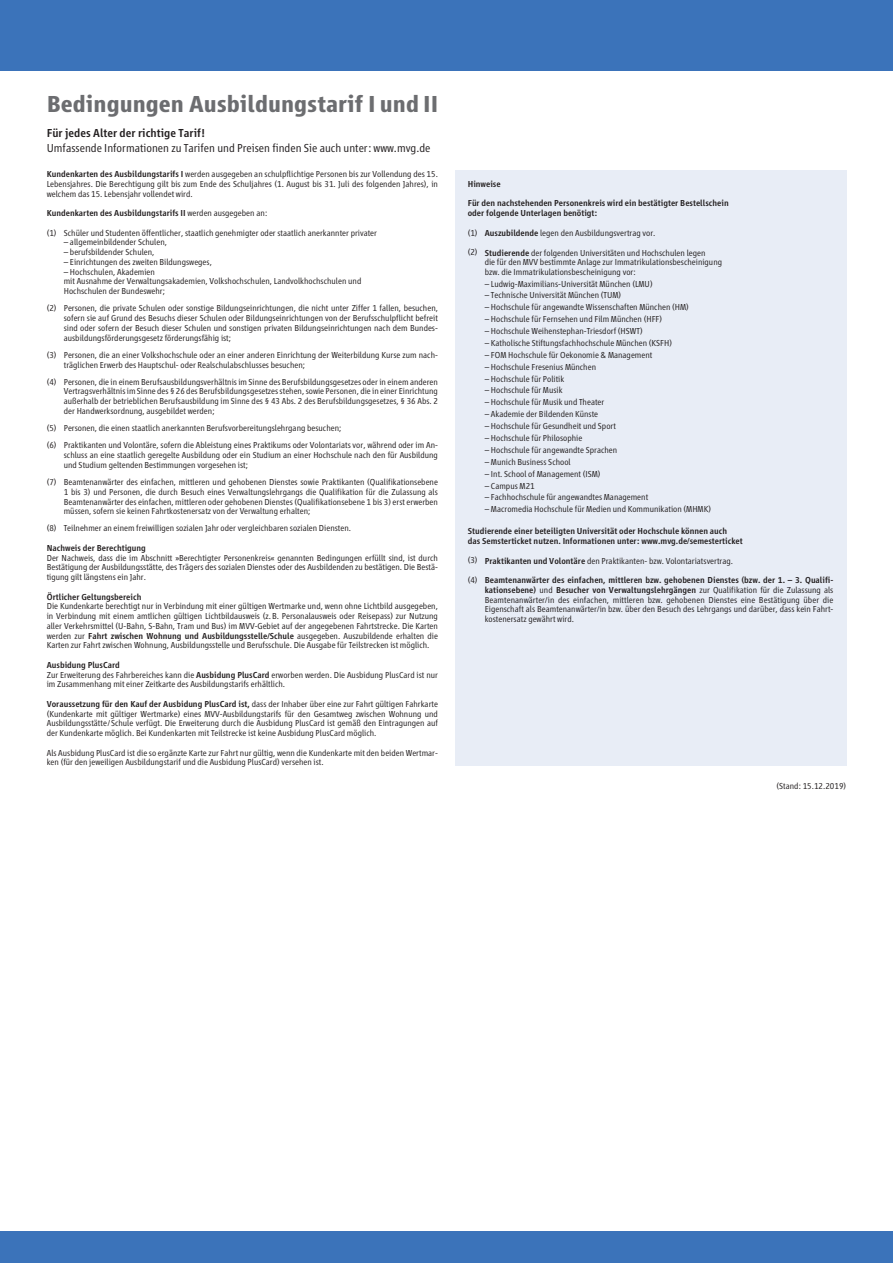
<style>
.page{position:relative;width:893px;height:1263px;background:#fff}
.page>*{position:absolute;margin:0;border:0;box-sizing:border-box;transform-origin:0 0}
.t1{font:700 24px "Vialog LT";color:#6c6d70}
.t2{font:300 12px "Vialog LT";color:#231f20}
.t3{font:500 12px "Vialog LT";color:#231f20}
.t4{font:300 9px/9.8px "Vialog LT";color:#231f20}
.t5{font:500 9px/19.5px "Vialog LT";color:#231f20}
.s1{font-weight:500}
.s2{font-weight:300}
</style>
<div class="page">
<div style="left:0;top:0;width:893px;height:70px;background:#3b73ba"></div>
<div style="left:0;top:1231px;width:893px;height:32px;background:#3b73ba"></div>
<div style="left:455px;top:170px;width:391px;height:595px;background:#e8edf6"></div>
<h1 class="t1" style="left:47px;top:90px;width:393px">Bedingungen Ausbildungstarif I und II</h1>
<h2 class="t3" style="left:47px;top:126px;width:160px">Für jedes Alter der richtige Tarif!</h2>
<h2 class="t2" style="left:47px;top:141px;width:385px">Umfassende Informationen zu Tarifen und Preisen finden Sie auch unter: www.mvg.de</h2>
<p class="t4" style="left:47px;top:169px;width:393px;text-align:justify"><span class="s1">Kundenkarten des Ausbildungstarifs I</span> werden ausgegeben an schulpflichtige Personen bis zur Vollendung des 15.<br>Lebensjahres. Die Berechtigung gilt bis zum Ende des Schuljahres (1. August bis 31. Juli des folgenden Jahres), in welchem das 15. Lebensjahr vollendet wird.</p>
<p class="t4" style="left:47px;top:203px;width:332px;line-height:19.5px"><span class="s1">Kundenkarten des Ausbildungstarifs II</span> werden ausgegeben an:<br>(1) Schüler und Studenten öffentlicher, staatlich genehmigter oder staatlich anerkannter privater</p>
<p class="t4" style="left:64px;top:237px;width:105px">– allgemeinbildender Schulen,</p>
<p class="t4" style="left:64px;top:247px;width:92px">– berufsbildender Schulen,</p>
<p class="t4" style="left:64px;top:257px;width:150px">– Einrichtungen des zweiten Bildungsweges,</p>
<p class="t4" style="left:64px;top:267px;width:299px">– Hochschulen, Akademien<br>mit Ausnahme der Verwaltungsakademien, Volkshochschulen, Landvolkhochschulen und<br>Hochschulen der Bundeswehr;</p>
<p class="t4" style="left:64px;top:303px;width:376px;text-align:justify;text-indent:-17px">(2) Personen, die private Schulen oder sonstige Bildungseinrichtungen, die nicht unter Ziffer 1 fallen, besuchen, sofern sie auf Grund des Besuchs dieser Schulen oder Bildungseinrichtungen von der Berufsschulpflicht befreit sind oder sofern der Besuch dieser Schulen und sonstigen privaten Bildungseinrichtungen nach dem Bundes&shy;ausbildungsförderungsgesetz förderungsfähig ist;</p>
<p class="t4" style="left:64px;top:350px;width:376px;text-indent:-17px">(3) Personen, die an einer Volkshochschule oder an einer anderen Einrichtung der Weiterbildung Kurse zum nach&shy;träglichen Erwerb des Hauptschul- oder Realschulabschlusses besuchen;</p>
<p class="t4" style="left:64px;top:377px;width:376px;text-align:justify;text-indent:-17px">(4) Personen, die in einem Berufsausbildungsverhältnis im Sinne des Berufsbildungsgesetzes oder in einem anderen Vertragsverhältnis im Sinne des § 26 des Berufsbildungsgesetzes stehen, sowie Personen, die in einer Einrichtung außerhalb der betrieblichen Berufsausbildung im Sinne des § 43 Abs. 2 des Berufsbildungsgesetzes, § 36 Abs. 2 der Handwerksordnung, ausgebildet werden;</p>
<p class="t4" style="left:47px;top:419px;width:393px;line-height:17.2px">(5) Personen, die einen staatlich anerkannten Berufsvorbereitungslehrgang besuchen;<br>(6) Praktikanten und Volontäre, sofern die Ableistung eines Praktikums oder Volontariats vor, während oder im An-</p>
<p class="t4" style="left:64px;top:450px;width:376px">schluss an eine staatlich geregelte Ausbildung oder ein Studium an einer Hochschule nach den für Ausbildung und Studium geltenden Bestimmungen vorgesehen ist;</p>
<p class="t4" style="left:64px;top:477px;width:376px;text-align:justify;text-indent:-17px">(7) Beamtenanwärter des einfachen, mittleren und gehobenen Dienstes sowie Praktikanten (Qualifikationsebene 1 bis 3) und Personen, die durch Besuch eines Verwaltungslehrgangs die Qualifikation für die Zulassung als Beamtenanwärter des einfachen, mittleren oder gehobenen Dienstes (Qualifikationsebene 1 bis 3) erst erwerben müssen, sofern sie keinen Fahrtkostenersatz von der Verwaltung erhalten;</p>
<p class="t4" style="left:47px;top:524px;width:306px">(8) Teilnehmer an einem freiwilligen sozialen Jahr oder vergleichbaren sozialen Diensten.</p>
<p class="t5" style="left:47px;top:538px;width:101px">Nachweis der Berechtigung</p>
<p class="t4" style="left:47px;top:553px;width:393px;text-align:justify">Der Nachweis, dass die im Abschnitt »Berechtigter Personenkreis« genannten Bedingungen erfüllt sind, ist durch Bestätigung der Ausbildungsstätte, des Trägers des sozialen Dienstes oder des Ausbildenden zu bestätigen. Die Bestä&shy;tigung gilt längstens ein Jahr.</p>
<p class="t5" style="left:47px;top:587px;width:96px">Örtlicher Geltungsbereich</p>
<p class="t4" style="left:47px;top:602px;width:393px;text-align:justify">Die Kundenkarte berechtigt nur in Verbindung mit einer gültigen Wertmarke und, wenn ohne Lichtbild ausgegeben, in Verbindung mit einem amtlichen gültigen Lichtbildausweis (z.B. Personalausweis oder Reisepass) zur Nutzung aller Verkehrsmittel (U-Bahn, S-Bahn, Tram und Bus) im MVV-Gebiet auf der angegebenen Fahrtstrecke. Die Karten werden zur <span class="s1">Fahrt zwischen Wohnung und Ausbildungsstelle/Schule</span> ausgegeben. Auszubildende erhalten die Karten zur Fahrt zwischen Wohnung, Ausbildungsstelle und Berufsschule. Die Ausgabe für Teilstrecken ist möglich.</p>
<p class="t4" style="left:47px;top:660px;width:393px"><span class="s1">Ausbidung PlusCard<br></span>Zur Erweiterung des Fahrbereiches kann die <span class="s1">Ausbidung PlusCard</span> erworben werden. Die Ausbidung PlusCard ist nur im Zusammenhang mit einer Zeitkarte des Ausbildungstarifs erhältlich.</p>
<p class="t4" style="left:47px;top:699px;width:393px;text-align:justify"><span class="s1">Voraussetzung für den Kauf der Ausbidung PlusCard ist,</span> dass der Inhaber über eine zur Fahrt gültigen Fahrkarte (Kundenkarte mit gültiger Wertmarke) eines MVV-Ausbildungstarifs für den Gesamtweg zwischen Wohnung und Ausbildungsstätte/Schule verfügt. Die Erweiterung durch die Ausbidung PlusCard ist gemäß den Eintragungen auf der Kundenkarte möglich. Bei Kundenkarten mit Teilstrecke ist keine Ausbidung PlusCard möglich.</p>
<p class="t4" style="left:47px;top:748px;width:393px">Als Ausbidung PlusCard ist die so ergänzte Karte zur Fahrt nur gültig, wenn die Kundenkarte mit den beiden Wertmar&shy;ken (für den jeweiligen Ausbildungstarif und die Ausbidung PlusCard) versehen ist.</p>
<p class="t5" style="left:468px;top:174px;width:262px">Hinweise<br>Für den nachstehenden Personenkreis wird ein bestätigter Bestellschein</p>
<p class="t5" style="left:468px;top:203px;width:131px">oder folgende Unterlagen benötigt:</p>
<p class="t4" style="left:468px;top:223px;width:239px;line-height:19.5px">(1) <span class="s1">Auszubildende</span> legen den Ausbildungsvertrag vor.<br>(2) <span class="s1">Studierende</span> der folgenden Universitäten und Hochschulen legen</p>
<p class="t4" style="left:485px;top:258px;width:239px">die für den MVV bestimmte Anlage zur Immatrikulationsbescheinigung bzw. die Immatrikulationsbescheinigung vor:</p>
<p class="t4" style="left:485px;top:279px;width:169px">– Ludwig-Maximilians-Universität München (LMU)</p>
<p class="t4" style="left:485px;top:290px;width:138px">– Technische Universität München (TUM)</p>
<p class="t4" style="left:485px;top:302px;width:206px">– Hochschule für angewandte Wissenschaften München (HM)</p>
<p class="t4" style="left:485px;top:314px;width:179px">– Hochschule für Fernsehen und Film München (HFF)</p>
<p class="t4" style="left:485px;top:326px;width:159px">– Hochschule Weihenstephan-Triesdorf (HSWT)</p>
<p class="t4" style="left:485px;top:338px;width:189px">– Katholische Stiftungsfachhochschule München (KSFH)</p>
<p class="t4" style="left:485px;top:350px;width:169px">– FOM Hochschule für Oekonomie &amp; Management</p>
<p class="t4" style="left:485px;top:362px;width:113px">– Hochschule Fresenius München</p>
<p class="t4" style="left:485px;top:374px;width:81px">– Hochschule für Politik</p>
<p class="t4" style="left:485px;top:386px;width:79px">– Hochschule für Musik</p>
<p class="t4" style="left:485px;top:397px;width:121px">– Hochschule für Musik und Theater</p>
<p class="t4" style="left:485px;top:409px;width:115px">– Akademie der Bildenden Künste</p>
<p class="t4" style="left:485px;top:421px;width:133px">– Hochschule für Gesundheit und Sport</p>
<p class="t4" style="left:485px;top:433px;width:99px">– Hochschule für Philosophie</p>
<p class="t4" style="left:485px;top:445px;width:134px">– Hochschule für angewandte Sprachen</p>
<p class="t4" style="left:485px;top:457px;width:87px">– Munich Business School</p>
<p class="t4" style="left:485px;top:469px;width:117px">– Int. School of Management (ISM)</p>
<p class="t4" style="left:485px;top:481px;width:51px">– Campus M21</p>
<p class="t4" style="left:485px;top:492px;width:165px">– Fachhochschule für angewandtes Management</p>
<p class="t4" style="left:485px;top:504px;width:228px">– Macromedia Hochschule für Medien und Kommunikation (MHMK)</p>
<p class="t5" style="left:468px;top:526px;width:277px;line-height:9.8px">Studierende einer beteiligten Universität oder Hochschule können auch<br>das Semsterticket nutzen. Informationen unter: www.mvg.de/semesterticket</p>
<p class="t5" style="left:468px;top:551px;width:366px"><span class="s2">(3)</span> Praktikanten und Volontäre <span class="s2">den Praktikanten- bzw. Volontariatsvertrag.<br>(4)</span> Beamtenanwärter des einfachen, mittleren bzw. gehobenen Dienstes (bzw. der 1. – 3. Qualifi-</p>
<p class="t4" style="left:485px;top:585px;width:350px;text-align:justify"><span class="s1">kationsebene)</span> und <span class="s1">Besucher von Verwaltungslehrgängen</span> zur Qualifikation für die Zulassung als Beamtenanwärter/in des einfachen, mittleren bzw. gehobenen Dienstes eine Bestätigung über die Eigenschaft als Beamtenanwärter/in bzw. über den Besuch des Lehrgangs und darüber, dass kein Fahrt&shy;kostenersatz gewährt wird.</p>
<p class="t4" style="left:776px;top:781px;width:71px">(Stand: 15.12.2019)</p>
</div>
